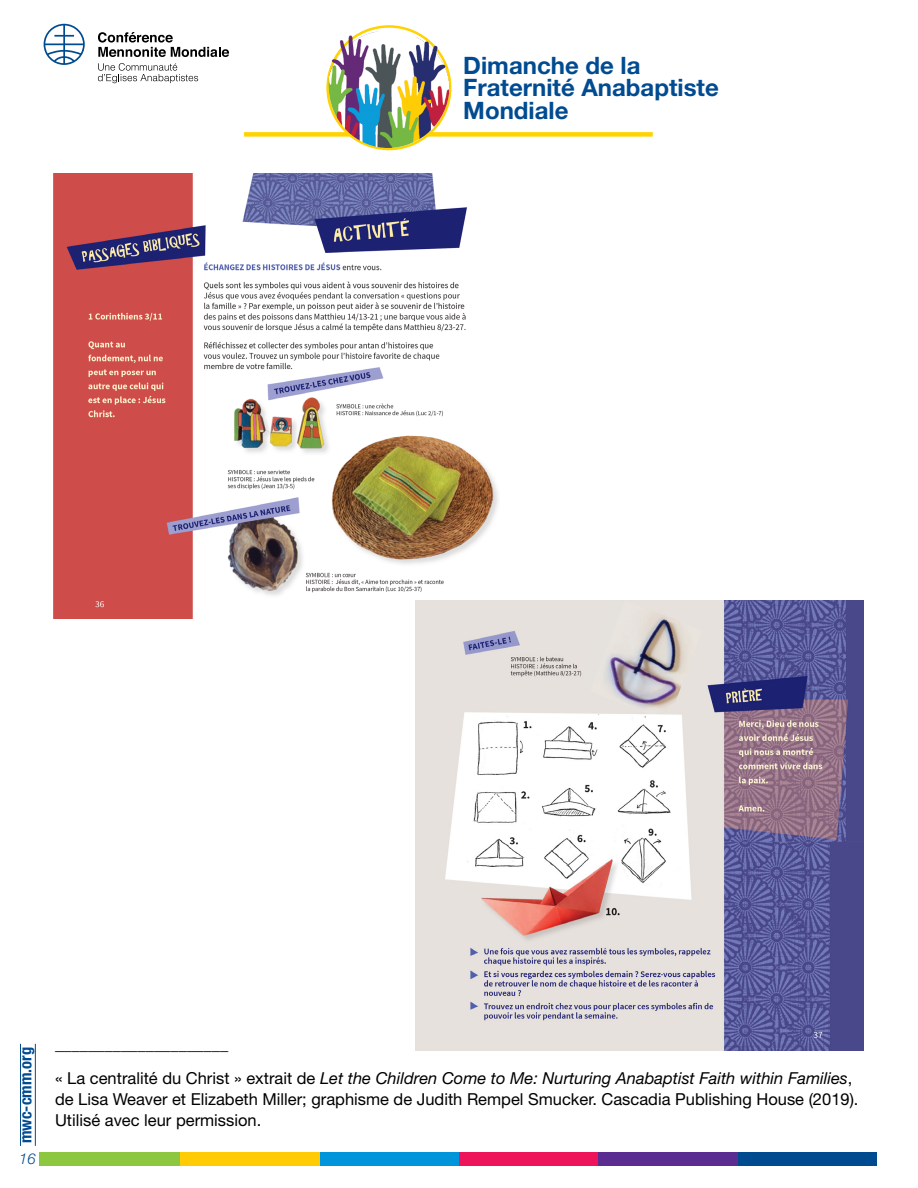
<style>
.page{position:relative;width:918px;height:1188px;background:#fff}
.page>*{position:absolute;margin:0;border:0;box-sizing:border-box;transform-origin:0 0}
.t1{font:700 24px/22.5px "Helvetica Neue";color:#004b91}
.t2{font:16.5px/21px "Helvetica Neue LT Std";color:#000}
.t3{font:italic 16.5px/34.5px "Helvetica Neue LT Std";color:#000}
.t4{font:700 condensed 16.5px "Helvetica Neue LT Std";color:#004b91}
.t5{font:italic 300 15px "Helvetica Neue LT Std";color:#004b91}
.s1{font-style:normal}
</style>
<div class="page">
<div style="left:244px;top:132px;width:409px;height:5px;background:#ffd200"></div>
<img style="left:325px;top:28px;width:125px;height:121px">
<div style="left:736px;top:1153px;width:141px;height:13px;background:#004a8f"></div>
<div style="left:597px;top:1153px;width:141px;height:13px;background:#5c2d91"></div>
<div style="left:458px;top:1153px;width:140px;height:13px;background:#ed145b"></div>
<div style="left:318px;top:1153px;width:141px;height:13px;background:#0095da"></div>
<div style="left:179px;top:1153px;width:140px;height:13px;background:#ffcb05"></div>
<div style="left:39px;top:1153px;width:141px;height:13px;background:#8dc63f"></div>
<svg style="left:98px;top:32px;width:131px;height:25px"></svg>
<svg style="left:98px;top:63px;width:100px;height:20px"></svg>
<svg style="left:44px;top:24px;width:41px;height:41px"></svg>
<hr style="left:20px;top:1044px;width:1px;height:102px;background:#004b91">
<hr style="left:35px;top:1044px;width:1px;height:102px;background:#004b91">
<img style="left:54px;top:173px;width:444px;height:446px">
<img style="left:416px;top:600px;width:448px;height:450px">
<h1 class="t1" style="left:463px;top:53px;width:257px">Dimanche de la<br>Fraternité Anabaptiste<br>Mondiale</h1>
<p class="t4" style="left:16px;top:1143px;width:98px;rotate:-90deg">mwc-cmm.org</p>
<p class="t3" style="left:55px;top:1027px;width:799px"><span class="s1">_____________________<br>« La centralité du Christ » extrait de</span> Let the Children Come to Me: Nurturing Anabaptist Faith within Families<span class="s1">,</span></p>
<p class="t2" style="left:55px;top:1089px;width:805px">de Lisa Weaver et Elizabeth Miller; graphisme de Judith Rempel Smucker. Cascadia Publishing House (2019).<br>Utilisé avec leur permission.</p>
<p class="t5" style="left:19px;top:1150px;width:18px">16</p>
</div>
